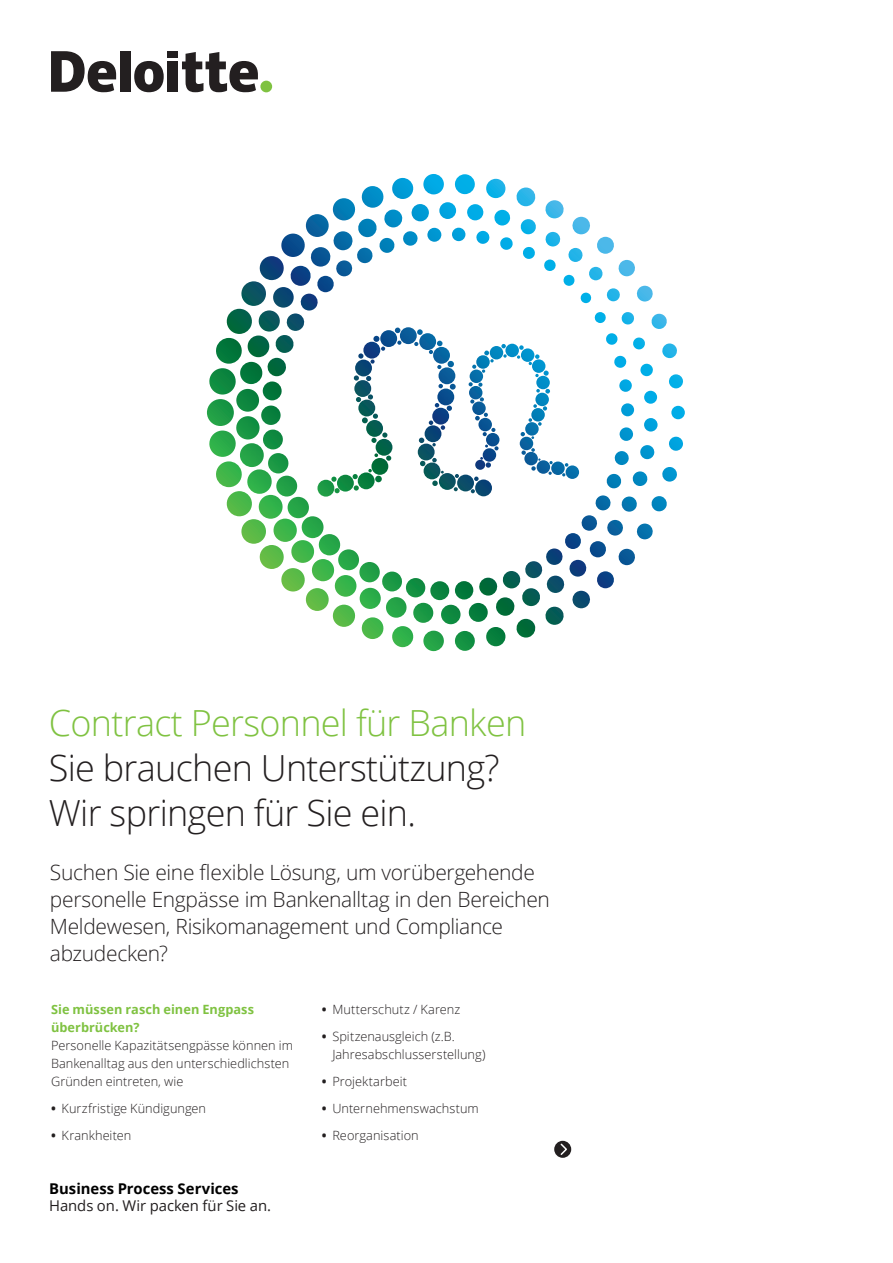
<style>
.page{position:relative;width:893px;height:1263px;background:#fff}
.page>*{position:absolute;margin:0;border:0;box-sizing:border-box;transform-origin:0 0}
.Story_heading_light__24_30pt{font:300 36px/45px "Open Sans";letter-spacing:-.02em;color:#231f20}
.Story_heading_light__24_30pt-2{font:300 36px "Open Sans";letter-spacing:-.02em;color:#7fc241}
.Introduction__14_18pt{font:300 21px/27px "Open Sans";letter-spacing:-.015em;color:#231f20}
.Cover_headline_bold__18_22pt{font:14.85px "Open Sans";letter-spacing:-.005em;color:#231f20}
.Subhead_B__8_5_12pt{font:700 14.85px "Open Sans";color:#000}
.Body_copy__8_5_12pt{font:300 12.75px/18px "Open Sans";color:#231f20}
.Subhead_A__8_5_12pt{font:700 12.75px/18px "Open Sans";letter-spacing:.005em;color:#7fc241}
.s1{font-weight:700}
</style>
<div class="page">
<div style="left:260px;top:81px;width:12px;height:11px;background:#7fc241;border-radius:50%"></div>
<div style="left:120px;top:51px;width:10px;height:41px;background:#231f20"></div>
<svg style="left:134px;top:61px;width:30px;height:31px"></svg>
<div style="left:168px;top:61px;width:10px;height:31px;background:#231f20"></div>
<div style="left:168px;top:51px;width:10px;height:7px;background:#231f20"></div>
<svg style="left:182px;top:52px;width:76px;height:40px"></svg>
<svg style="left:51px;top:51px;width:65px;height:41px"></svg>
<div style="left:554px;top:1141px;width:17px;height:17px;background:#231f20;border-radius:50%"></div>
<svg style="left:560px;top:1142px;width:8px;height:13px"></svg>
<svg style="left:533px;top:404px;width:4px;height:4px"></svg>
<svg style="left:517px;top:345px;width:23px;height:20px"></svg>
<svg style="left:535px;top:371px;width:14px;height:6px"></svg>
<svg style="left:536px;top:389px;width:14px;height:5px"></svg>
<svg style="left:543px;top:406px;width:4px;height:5px"></svg>
<svg style="left:528px;top:418px;width:4px;height:4px"></svg>
<svg style="left:538px;top:422px;width:4px;height:4px"></svg>
<svg style="left:548px;top:472px;width:4px;height:3px"></svg>
<svg style="left:549px;top:461px;width:4px;height:3px"></svg>
<svg style="left:565px;top:463px;width:3px;height:4px"></svg>
<img style="left:505px;top:344px;width:14px;height:13px;border-radius:7px">
<img style="left:521px;top:348px;width:13px;height:14px;border-radius:7px">
<img style="left:532px;top:359px;width:13px;height:14px;border-radius:7px">
<img style="left:536px;top:376px;width:14px;height:13px;border-radius:7px">
<img style="left:535px;top:393px;width:14px;height:13px;border-radius:7px">
<img style="left:531px;top:408px;width:14px;height:13px;border-radius:7px">
<img style="left:525px;top:422px;width:14px;height:14px;border-radius:7px">
<svg style="left:520px;top:432px;width:21px;height:39px"></svg>
<img style="left:524px;top:452px;width:14px;height:13px;border-radius:7px">
<img style="left:537px;top:460px;width:13px;height:14px;border-radius:7px">
<img style="left:566px;top:465px;width:13px;height:14px;border-radius:7px">
<img style="left:551px;top:461px;width:14px;height:14px;border-radius:7px">
<svg style="left:594px;top:312px;width:12px;height:11px"></svg>
<svg style="left:606px;top:333px;width:12px;height:12px"></svg>
<svg style="left:614px;top:356px;width:13px;height:12px"></svg>
<svg style="left:619px;top:379px;width:13px;height:13px"></svg>
<svg style="left:621px;top:403px;width:13px;height:13px"></svg>
<img style="left:619px;top:427px;width:14px;height:14px">
<img style="left:614px;top:451px;width:15px;height:14px">
<img style="left:606px;top:474px;width:16px;height:14px">
<img style="left:595px;top:495px;width:16px;height:15px">
<img style="left:581px;top:515px;width:16px;height:16px">
<img style="left:565px;top:533px;width:16px;height:16px">
<img style="left:546px;top:548px;width:17px;height:17px">
<img style="left:525px;top:561px;width:18px;height:17px">
<img style="left:507px;top:571px;width:14px;height:17px">
<svg style="left:580px;top:293px;width:12px;height:10px"></svg>
<img style="left:507px;top:237px;width:6px;height:13px">
<img style="left:523px;top:247px;width:12px;height:12px">
<svg style="left:544px;top:259px;width:12px;height:12px"></svg>
<svg style="left:563px;top:275px;width:12px;height:11px"></svg>
<svg style="left:640px;top:364px;width:13px;height:12px"></svg>
<svg style="left:644px;top:391px;width:13px;height:13px"></svg>
<img style="left:644px;top:418px;width:14px;height:14px">
<img style="left:640px;top:445px;width:15px;height:14px">
<img style="left:632px;top:471px;width:16px;height:15px">
<img style="left:621px;top:496px;width:16px;height:16px">
<img style="left:607px;top:520px;width:16px;height:16px">
<img style="left:589px;top:541px;width:17px;height:16px">
<img style="left:569px;top:560px;width:18px;height:13px">
<img style="left:546px;top:576px;width:19px;height:17px">
<img style="left:522px;top:588px;width:18px;height:18px">
<img style="left:507px;top:597px;width:8px;height:19px">
<img style="left:633px;top:337px;width:12px;height:12px">
<img style="left:507px;top:211px;width:4px;height:13px">
<img style="left:520px;top:219px;width:16px;height:15px">
<img style="left:545px;top:232px;width:16px;height:14px">
<img style="left:568px;top:249px;width:15px;height:13px">
<img style="left:589px;top:267px;width:14px;height:13px">
<img style="left:606px;top:288px;width:14px;height:13px">
<img style="left:621px;top:312px;width:13px;height:12px">
<svg style="left:516px;top:619px;width:20px;height:18px"></svg>
<svg style="left:545px;top:607px;width:19px;height:18px"></svg>
<svg style="left:571px;top:571px;width:43px;height:37px"></svg>
<svg style="left:618px;top:549px;width:17px;height:16px"></svg>
<svg style="left:636px;top:524px;width:17px;height:15px"></svg>
<svg style="left:651px;top:496px;width:16px;height:15px"></svg>
<svg style="left:662px;top:467px;width:15px;height:15px"></svg>
<svg style="left:669px;top:437px;width:14px;height:14px"></svg>
<svg style="left:669px;top:374px;width:14px;height:14px"></svg>
<svg style="left:662px;top:343px;width:15px;height:15px"></svg>
<svg style="left:651px;top:314px;width:16px;height:15px"></svg>
<svg style="left:636px;top:286px;width:17px;height:15px"></svg>
<svg style="left:618px;top:260px;width:17px;height:16px"></svg>
<svg style="left:571px;top:217px;width:43px;height:37px"></svg>
<svg style="left:545px;top:200px;width:19px;height:18px"></svg>
<svg style="left:516px;top:187px;width:20px;height:19px"></svg>
<svg style="left:208px;top:174px;width:299px;height:477px"></svg>
<div style="left:207px;top:399px;width:27px;height:27px;background:#1f9b46;border-radius:13px"></div>
<svg style="left:671px;top:406px;width:14px;height:13px"></svg>
<p class="Story_heading_light__24_30pt-2" style="left:49px;top:698px;width:479px">Contract Personnel für Banken</p>
<p class="Story_heading_light__24_30pt" style="left:49px;top:744px;width:452px">Sie brauchen Unterstützung?<br>Wir springen für Sie ein.</p>
<p class="Introduction__14_18pt" style="left:50px;top:858px;width:501px">Suchen Sie eine flexible Lösung, um vorübergehende personelle Engpässe im Bankenalltag in den Bereichen Meldewesen, Risikomanagement und Compliance abzudecken?</p>
<p class="Subhead_A__8_5_12pt" style="left:51px;top:1000px;width:205px">Sie müssen rasch einen Engpass überbrücken?</p>
<p class="Body_copy__8_5_12pt" style="left:51px;top:1036px;width:243px">Personelle Kapazitätsengpässe können im<br>Bankenalltag aus den unterschiedlichsten<br>Gründen eintreten, wie</p>
<p class="Body_copy__8_5_12pt" style="left:51px;top:1099px;width:157px"><span class="s1">•</span> Kurzfristige Kündigungen</p>
<p class="Body_copy__8_5_12pt" style="left:51px;top:1126px;width:82px"><span class="s1">•</span> Krankheiten</p>
<p class="Subhead_B__8_5_12pt" style="left:49px;top:1178px;width:191px">Business Process Services</p>
<p class="Cover_headline_bold__18_22pt" style="left:49px;top:1195px;width:223px">Hands on. Wir packen für Sie an.</p>
<p class="Body_copy__8_5_12pt" style="left:322px;top:1000px;width:140px"><span class="s1">•</span> Mutterschutz / Karenz</p>
<p class="Body_copy__8_5_12pt" style="left:332px;top:1027px;width:155px;text-indent:-11px"><span class="s1">•</span> Spitzenausgleich (z.B.<br>Jahresabschlusserstellung)</p>
<p class="Body_copy__8_5_12pt" style="left:322px;top:1072px;width:87px"><span class="s1">•</span> Projektarbeit</p>
<p class="Body_copy__8_5_12pt" style="left:322px;top:1099px;width:159px"><span class="s1">•</span> Unternehmenswachstum</p>
<p class="Body_copy__8_5_12pt" style="left:322px;top:1126px;width:99px"><span class="s1">•</span> Reorganisation</p>
</div>
